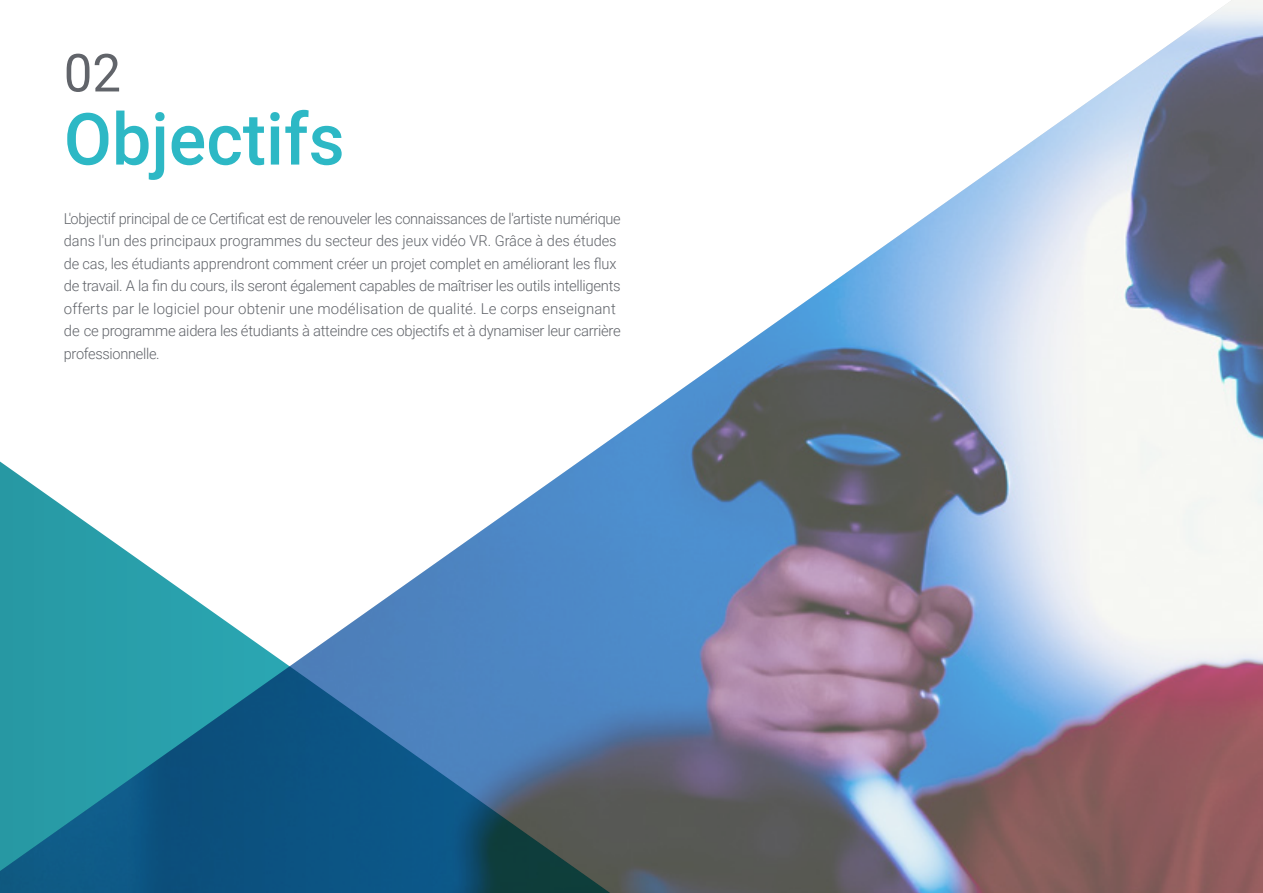
<style>
.page{position:relative;width:1263px;height:893px;background:#fff}
.page>*{position:absolute;margin:0;border:0;box-sizing:border-box;transform-origin:0 0}
.t1{font:500 72px "Roboto";color:#2db8c5}
.t2{font:52.5px "Roboto";color:#61646a}
.t3{font:300 15px/22.5px "Roboto";letter-spacing:-.02em;color:#61646a}
</style>
<div class="page">
<img style="left:601px;top:0;width:662px;height:893px">
<svg style="left:0;top:446px;width:640px;height:447px"></svg>
<h2 class="t2" style="left:64px;top:36px;width:59px">02</h2>
<h1 class="t1" style="left:64px;top:89px;width:282px">Objectifs</h1>
<p class="t3" style="left:64px;top:207px;width:559px">L'objectif principal de ce Certificat est de renouveler les connaissances de l'artiste numérique dans l'un des principaux programmes du secteur des jeux vidéo VR. Grâce à des études de cas, les étudiants apprendront comment créer un projet complet en améliorant les flux de travail. A la fin du cours, ils seront également capables de maîtriser les outils intelligents offerts par le logiciel pour obtenir une modélisation de qualité. Le corps enseignant de ce programme aidera les étudiants à atteindre ces objectifs et à dynamiser leur carrière professionnelle.</p>
</div>
